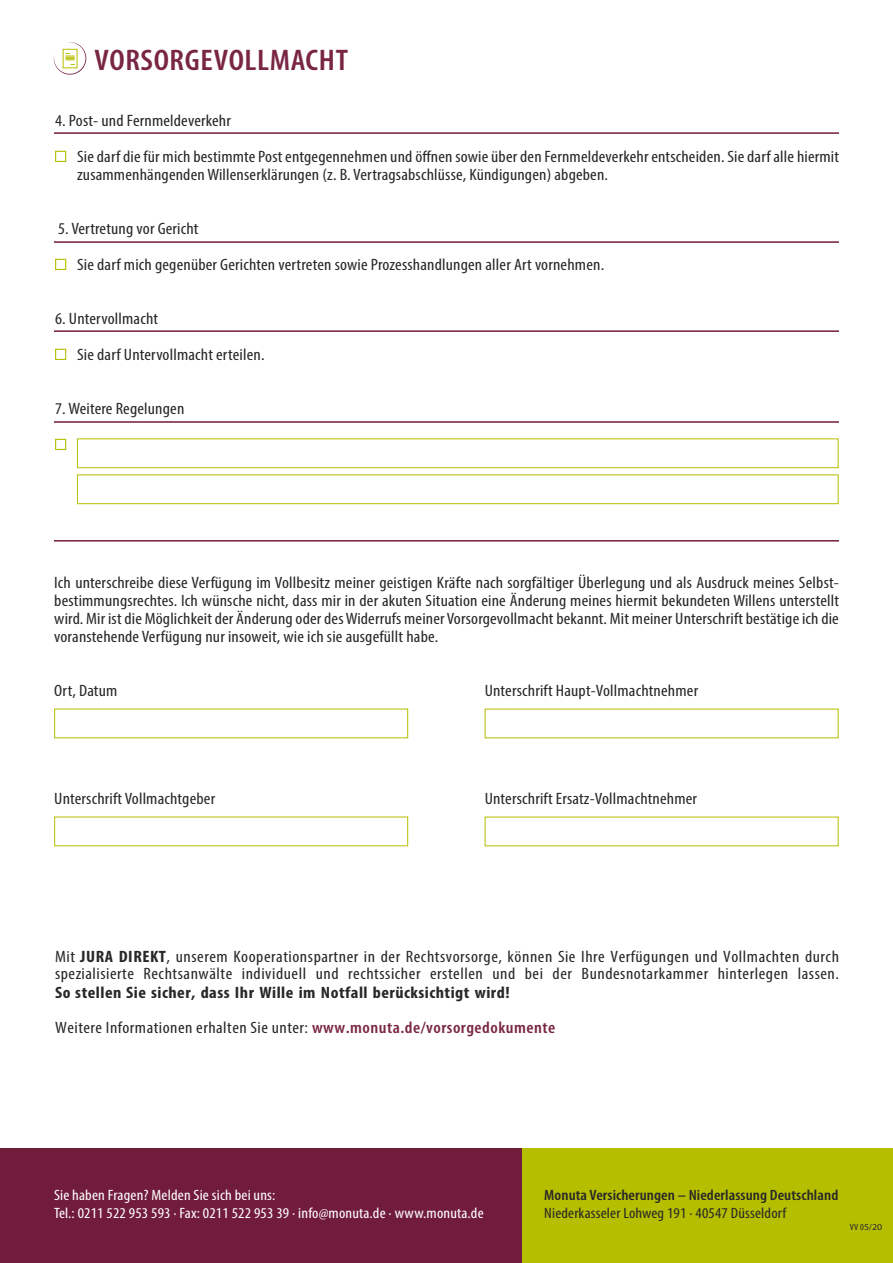
<style>
.page{position:relative;width:893px;height:1263px;background:#fff}
.page>*{position:absolute;margin:0;border:0;box-sizing:border-box;transform-origin:0 0}
.t1{font:600 condensed 29.85px "Myriad Pro";letter-spacing:.02em;color:#792644;scale:1.1 1}
.t2{font:condensed 16.5px/18px "Myriad Pro";letter-spacing:.01em;color:#282827;text-align:justify;scale:1.1 1}
.t3{font:condensed 16.5px/17.2px "Myriad Pro";letter-spacing:.03em;color:#282827;scale:1.1 1}
.t4{font:700 condensed 16.5px/35.2px "Myriad Pro";letter-spacing:.025em;color:#282827;scale:1.1 1}
.t5{font:condensed 15px/18px "Myriad Pro";letter-spacing:.01em;color:#fff;scale:1.1 1}
.t6{font:600 condensed 15px "Myriad Pro";letter-spacing:.005em;color:#282827;scale:1.1 1}
.t7{font:condensed 15px "Myriad Pro";letter-spacing:.01em;color:#282827;scale:1.1 1}
.t8{font:condensed 9px "Myriad Pro";color:#282827;scale:1.1 1}
.s1{font-weight:700}
.s2{font-weight:400}
.s3{font-weight:600;color:#792644}
.s4{font-stretch:normal}
</style>
<div class="page">
<svg style="left:54px;top:42px;width:32px;height:33px"></svg>
<hr style="left:54px;top:241px;width:785px;height:2px;background:#721c3c">
<hr style="left:54px;top:330px;width:785px;height:2px;background:#721c3c">
<hr style="left:54px;top:421px;width:785px;height:2px;background:#721c3c">
<hr style="left:54px;top:540px;width:785px;height:2px;background:#721c3c">
<div style="left:55px;top:259px;width:11px;height:11px;border:1px solid #b6be00"></div>
<div style="left:55px;top:349px;width:11px;height:11px;border:1px solid #b6be00"></div>
<div style="left:55px;top:439px;width:11px;height:11px;border:1px solid #b6be00"></div>
<hr style="left:54px;top:132px;width:785px;height:2px;background:#721c3c">
<div style="left:55px;top:151px;width:11px;height:11px;border:1px solid #b6be00"></div>
<svg style="left:77px;top:438px;width:762px;height:30px"></svg>
<svg style="left:54px;top:708px;width:354px;height:30px"></svg>
<svg style="left:54px;top:816px;width:354px;height:30px"></svg>
<svg style="left:484px;top:816px;width:355px;height:31px"></svg>
<svg style="left:484px;top:708px;width:355px;height:31px"></svg>
<svg style="left:77px;top:474px;width:762px;height:30px"></svg>
<div style="left:522px;top:1148px;width:371px;height:115px;background:#b6be00"></div>
<div style="left:0;top:1148px;width:522px;height:115px;background:#721c3c"></div>
<h1 class="t1" style="left:94px;top:41px;width:232px">VORSORGEVOLLMACHT</h1>
<p class="t2" style="left:77px;top:102px;width:694px;line-height:36px;text-indent:-22px">4. Post- und Fernmeldeverkehr<br>Sie darf die für mich bestimmte Post entgegennehmen und öffnen sowie über den Fernmeldeverkehr entscheiden. Sie darf alle hiermit</p>
<p class="t2" style="left:77px;top:165px;width:484px">zusammenhängenden Willenserklärungen (z. B. Vertragsabschlüsse, Kündigungen) abgeben.</p>
<p class="t2" style="left:58px;top:219px;width:129px">5. Vertretung vor Gericht</p>
<p class="t2" style="left:77px;top:255px;width:481px">Sie darf mich gegenüber Gerichten vertreten sowie Prozesshandlungen aller Art vornehmen.</p>
<p class="t2" style="left:55px;top:309px;width:95px">6. Untervollmacht</p>
<p class="t2" style="left:77px;top:345px;width:172px">Sie darf Untervollmacht erteilen.</p>
<p class="t2" style="left:55px;top:399px;width:119px">7. Weitere Regelungen</p>
<p class="t2" style="left:54px;top:574px;width:715px">Ich unterschreibe diese Verfügung im Vollbesitz meiner geistigen Kräfte nach sorgfältiger Überlegung und als Ausdruck meines Selbst&shy;bestimmungsrechtes. Ich wünsche nicht, dass mir in der akuten Situation eine Änderung meines hiermit bekundeten Willens unterstellt wird. Mir ist die Möglichkeit der Änderung oder des Widerrufs meiner Vorsorgevollmacht bekannt. Mit meiner Unterschrift bestätige ich die voranstehende Verfügung nur insoweit, wie ich sie ausgefüllt habe.</p>
<p class="t2" style="left:54px;top:682px;width:59px">Ort, Datum</p>
<p class="t2" style="left:485px;top:682px;width:196px">Unterschrift Haupt-Vollmachtnehmer</p>
<p class="t2" style="left:54px;top:790px;width:148px">Unterschrift Vollmachtgeber</p>
<p class="t2" style="left:485px;top:790px;width:195px">Unterschrift Ersatz-Vollmachtnehmer</p>
<p class="t3" style="left:55px;top:947px;width:714px">Mit <span class="s1">JURA DIREKT</span>, unserem Kooperationspartner in der Rechtsvorsorge, können Sie Ihre Verfügungen und Vollmachten durch spezialisierte Rechtsanwälte individuell und rechtssicher erstellen und bei der Bundesnotarkammer hinterlegen lassen.</p>
<p class="t4" style="left:55px;top:974px;width:456px">So stellen Sie sicher, dass Ihr Wille im Notfall berücksichtigt wird!<br><span class="s2">Weitere Informationen erhalten Sie unter:</span> <span class="s3">www.monuta.de/vorsorgedokumente</span></p>
<p class="t5" style="left:54px;top:1185px;width:392px">Sie haben Fragen? Melden Sie sich bei uns:<br>Tel.: 0211 522 953 593 ∙ Fax: 0211 522 953 39 ∙ info@monuta.de ∙ www.monuta.de</p>
<p class="t6" style="left:544px;top:1185px;width:269px">Monuta Versicherungen – Niederlassung Deutschland</p>
<p class="t7" style="left:544px;top:1204px;width:221px">Niederkasseler Lohweg 191 · 40547 Düsseldorf</p>
<p class="t8" style="left:850px;top:1222px;width:31px">VV 0<span class="s4">5</span>/<span class="s4">20</span></p>
</div>
